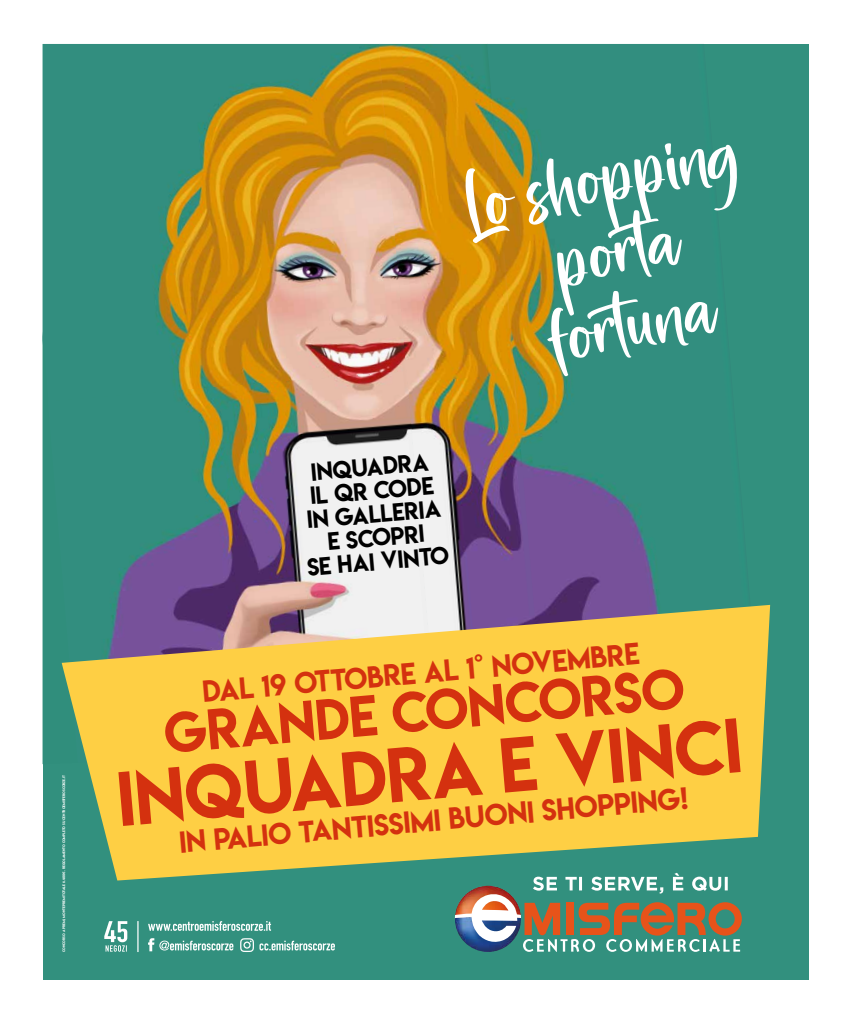
<style>
.page{position:relative;width:851px;height:1021px;background:#fff}
.page>*{position:absolute;margin:0;border:0;box-sizing:border-box;transform-origin:0 0}
.t1{font:75.9px/74.4px "Astral Sisters";color:#fff;text-align:center}
.t2{font:68.5px "Lemon Milk";color:#d4310f}
.t3{font:51px "Lemon Milk";color:#d4310f}
.t4{font:27.1px "Lemon Milk";color:#d4310f}
.t5{font:22.1px/23.6px "Lemon Milk";color:#000;text-align:center}
.t6{font:3.2px "Lemon Milk";color:#fff}
</style>
<div class="page">
<div style="left:43px;top:44px;width:765px;height:935px;background:#32907e"></div>
<img style="left:156px;top:45px;width:223px;height:326px">
<img style="left:379px;top:44px;width:108px;height:561px">
<img style="left:487px;top:89px;width:170px;height:516px">
<img style="left:61px;top:371px;width:375px;height:293px">
<svg style="left:62px;top:605px;width:708px;height:275px;background:#ddc053"></svg>
<svg style="left:455px;top:872px;width:286px;height:79px"></svg>
<svg style="left:104px;top:921px;width:23px;height:30px"></svg>
<svg style="left:148px;top:921px;width:123px;height:9px"></svg>
<hr style="left:137px;top:921px;width:1px;height:31px;background:#fff">
<svg style="left:148px;top:938px;width:85px;height:13px"></svg>
<svg style="left:240px;top:938px;width:95px;height:14px"></svg>
<p class="t6" style="left:62px;top:951px;width:178px;rotate:-90deg">CONCORSO A PREMI, MONTEPREMI TOTALE 6.400€. Regolamento completo su centroemisferoscorze.it</p>
<h1 class="t1" style="left:456px;top:172px;width:283px;rotate:-12deg">Lo shopping porta fortuna</h1>
<h3 class="t5" style="left:298px;top:461px;width:144px;rotate:-5deg">Inquadra<br>il QR Code in galleria e scopri<br>se hai vinto</h3>
<h3 class="t4" style="left:201px;top:672px;width:439px;rotate:-5deg">dal 19 ottobre al 1° novembrE</h3>
<h3 class="t3" style="left:161px;top:697px;width:523px;rotate:-5deg">GRANDE CONCORSO</h3>
<h2 class="t2" style="left:113px;top:750px;width:628px;rotate:-5deg">INQUADRA E VINCI</h2>
<h3 class="t4" style="left:178px;top:823px;width:512px;rotate:-5deg">in palio tantissimi buoni shopping!</h3>
</div>
